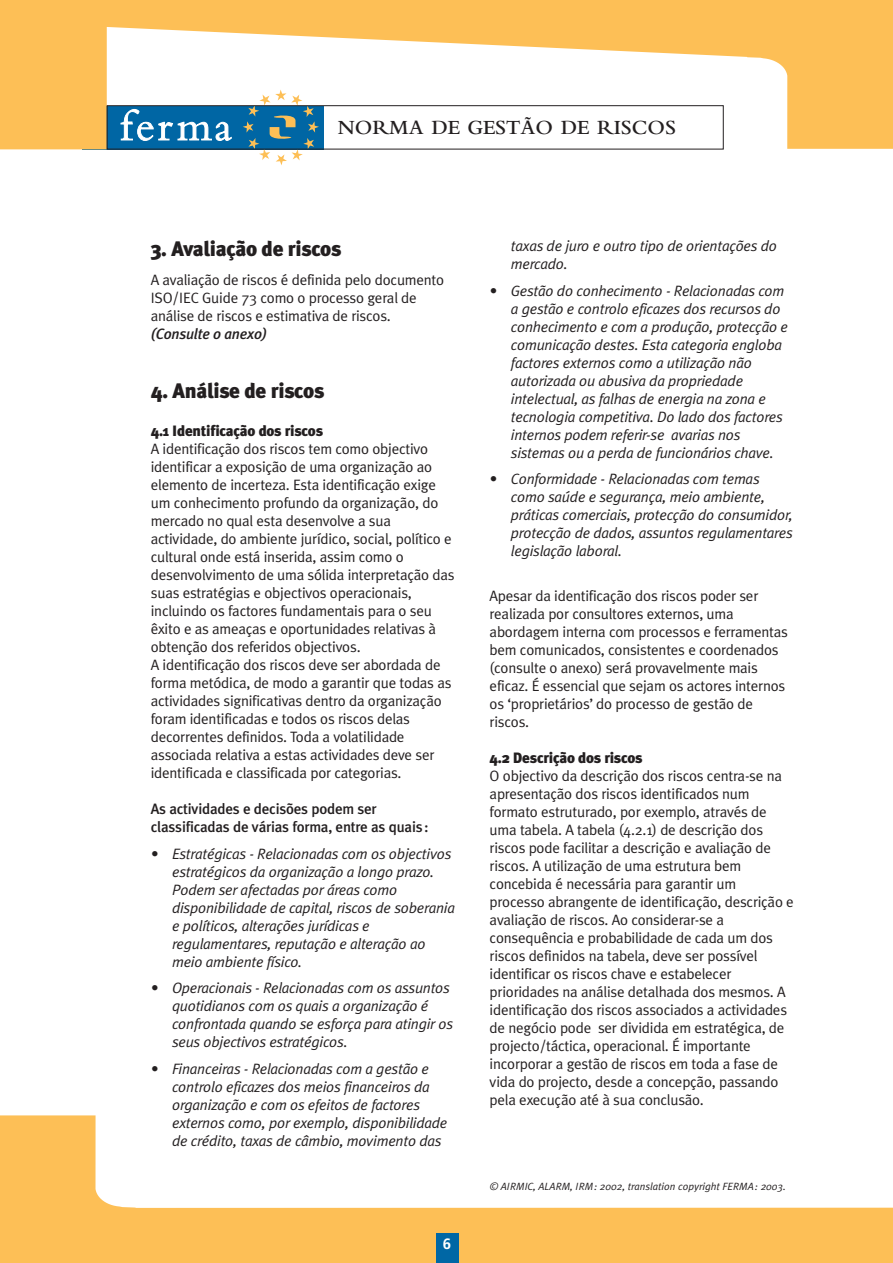
<style>
.page{position:relative;width:893px;height:1263px;background:#fff}
.page>*{position:absolute;margin:0;border:0;box-sizing:border-box;transform-origin:0 0}
.t1{font:900 21px "Meta Plus";letter-spacing:-.015em;color:#231f20}
.t2{font:600 21px "Bembo";color:#231f20}
.t3{font:15px/18px "Meta Plus Normal";letter-spacing:-.015em;color:#231f20}
.t4{font:italic 15px/18px "Meta Plus Normal";letter-spacing:-.015em;color:#231f20}
.t5{font:500 15px/18px "Meta Plus";letter-spacing:-.015em;color:#231f20}
.t6{font:900 15px "Meta Plus";letter-spacing:-.015em;color:#231f20}
.t7{font:italic 500 15px "Meta Plus";letter-spacing:-.015em;color:#231f20}
.t8{font:700 15px "Frutiger";color:#fff}
.t9{font:italic 10.5px "Meta Plus Normal";color:#231f20}
</style>
<div class="page">
<svg style="left:0;top:1115px;width:892px;height:148px;fill:#fdbf56"></svg>
<div style="left:436px;top:1233px;width:22px;height:30px;background:#0067a5"></div>
<svg style="left:243px;top:149px;width:76px;height:16px"></svg>
<svg style="left:0;top:0;width:892px;height:149px"></svg>
<div style="left:107px;top:105px;width:616px;height:44px;border:1px solid #231f20"></div>
<div style="left:149px;top:238px;width:647px;height:919px;background:#fff"></div>
<div style="left:485px;top:1180px;width:302px;height:19px;background:#fff"></div>
<h1 class="t2" style="left:338px;top:120px;width:340px">NORMA DE GESTÃO DE RISCOS</h1>
<h1 class="t1" style="left:151px;top:240px;width:192px">3. Avaliação de riscos</h1>
<p class="t3" style="left:151px;top:272px;width:295px">A avaliação de riscos é definida pelo documento<br>ISO/IEC Guide 73 como o processo geral de análise de riscos e estimativa de riscos.</p>
<p class="t7" style="left:151px;top:328px;width:118px">(Consulte o anexo)</p>
<h1 class="t1" style="left:151px;top:382px;width:175px">4. Análise de riscos</h1>
<p class="t6" style="left:151px;top:425px;width:174px">4.1 Identificação dos riscos</p>
<p class="t3" style="left:151px;top:441px;width:305px">A identificação dos riscos tem como objectivo identificar a exposição de uma organização ao elemento de incerteza. Esta identificação exige um conhecimento profundo da organização, do mercado no qual esta desenvolve a sua actividade, do ambiente jurídico, social, político e cultural onde está inserida, assim como o desenvolvimento de uma sólida interpretação das suas estratégias e objectivos operacionais, incluindo os factores fundamentais para o seu êxito e as ameaças e oportunidades relativas à obtenção dos referidos objectivos.<br>A identificação dos riscos deve ser abordada de forma metódica, de modo a garantir que todas as actividades significativas dentro da organização foram identificadas e todos os riscos delas decorrentes definidos. Toda a volatilidade associada relativa a estas actividades deve ser identificada e classificada por categorias.</p>
<p class="t5" style="left:151px;top:801px;width:279px">As actividades e decisões podem ser classificadas de várias forma, entre as quais:</p>
<p class="t4" style="left:172px;top:846px;width:284px;text-indent:-21px">• Estratégicas - Relacionadas com os objectivos estratégicos da organização a longo prazo.<br>Podem ser afectadas por áreas como disponibilidade de capital, riscos de soberania e políticos, alterações jurídicas e regulamentares, reputação e alteração ao meio ambiente físico.</p>
<p class="t4" style="left:172px;top:980px;width:282px;text-indent:-21px">• Operacionais - Relacionadas com os assuntos quotidianos com os quais a organização é confrontada quando se esforça para atingir os seus objectivos estratégicos.</p>
<p class="t4" style="left:172px;top:1061px;width:277px;text-indent:-21px">• Financeiras - Relacionadas com a gestão e controlo eficazes dos meios financeiros da organização e com os efeitos de factores externos como, por exemplo, disponibilidade de crédito, taxas de câmbio, movimento das</p>
<p class="t8" style="left:443px;top:1238px;width:10px">6</p>
<p class="t4" style="left:511px;top:238px;width:268px">taxas de juro e outro tipo de orientações do mercado.</p>
<p class="t4" style="left:511px;top:283px;width:278px;text-indent:-21px">• Gestão do conhecimento - Relacionadas com a gestão e controlo eficazes dos recursos do conhecimento e com a produção, protecção e comunicação destes. Esta categoria engloba factores externos como a utilização não autorizada ou abusiva da propriedade intelectual, as falhas de energia na zona e tecnologia competitiva. Do lado dos factores internos podem referir-se avarias nos sistemas ou a perda de funcionários chave.</p>
<p class="t4" style="left:511px;top:471px;width:283px;text-indent:-21px">• Conformidade - Relacionadas com temas como saúde e segurança, meio ambiente, práticas comerciais, protecção do consumidor, protecção de dados, assuntos regulamentares legislação laboral.</p>
<p class="t3" style="left:489px;top:588px;width:300px">Apesar da identificação dos riscos poder ser realizada por consultores externos, uma abordagem interna com processos e ferramentas bem comunicados, consistentes e coordenados (consulte o anexo) será provavelmente mais eficaz. É essencial que sejam os actores internos os ‘proprietários’ do processo de gestão de riscos.</p>
<p class="t6" style="left:489px;top:752px;width:154px">4.2 Descrição dos riscos</p>
<p class="t3" style="left:489px;top:768px;width:306px">O objectivo da descrição dos riscos centra-se na apresentação dos riscos identificados num formato estruturado, por exemplo, através de uma tabela. A tabela (4.2.1) de descrição dos riscos pode facilitar a descrição e avaliação de riscos. A utilização de uma estrutura bem concebida é necessária para garantir um processo abrangente de identificação, descrição e avaliação de riscos. Ao considerar-se a consequência e probabilidade de cada um dos riscos definidos na tabela, deve ser possível identificar os riscos chave e estabelecer prioridades na análise detalhada dos mesmos. A identificação dos riscos associados a actividades de negócio pode ser dividida em estratégica, de projecto/táctica, operacional. É importante incorporar a gestão de riscos em toda a fase de vida do projecto, desde a concepção, passando pela execução até à sua conclusão.</p>
<p class="t9" style="left:490px;top:1182px;width:297px">© AIRMIC, ALARM, IRM: 2002, translation copyright FERMA: 2003.</p>
</div>
